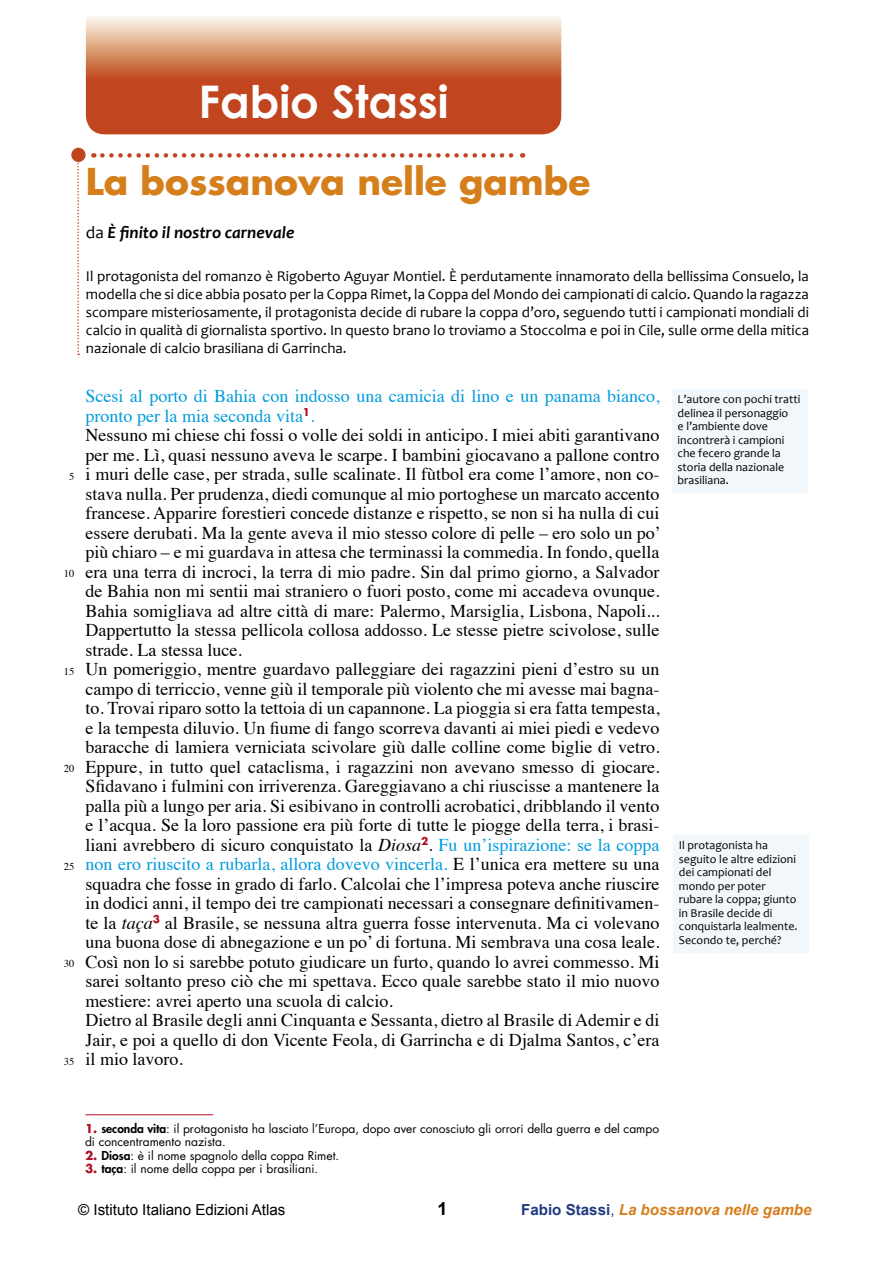
<style>
.page{position:relative;width:893px;height:1263px;background:#fff}
.page>*{position:absolute;margin:0;border:0;box-sizing:border-box;transform-origin:0 0}
.t1{font:700 45px "Century Gothic";color:#fff}
.t2{font:700 36px "Futura";color:#d57e1c}
.t3{font:18px/19.5px "Times";color:#000}
.t4{font:700 18px "Arial";color:#000}
.t5{font:italic 700 17.25px "Candara";color:#000}
.t6{font:italic 700 15.15px "Arial";color:#d57e1c}
.t7{font:15.15px "Arial";color:#000}
.t8{font:15px/18px "Candara";color:#000;text-align:justify}
.t9{font:12px/13.5px "Candara";color:#000}
.t10{font:12px/13.5px "Futura";color:#000}
.t11{font:10.5px "Times";color:#000}
.s1{font-weight:400;font-style:normal}
.s2{color:#009cdd}
.s3{font-style:italic}
.s4{font-weight:700;color:#af1023}
.s5{font-weight:800}
.s6{font-style:normal;color:#203a7f}
.s7{font-weight:400;font-style:normal;color:#203a7f}
</style>
<div class="page">
<svg style="left:86px;top:16px;width:475px;height:118px;background:#d07855"></svg>
<svg style="left:102px;top:153px;width:421px;height:5px"></svg>
<div style="left:72px;top:149px;width:13px;height:12px;background:#c14620;border-radius:50%"></div>
<div style="left:71px;top:148px;width:15px;height:14px;border:2px solid #c14620;border-radius:50%"></div>
<svg style="left:77px;top:160px;width:2px;height:195px"></svg>
<div style="left:675px;top:392px;width:130px;height:98px;background:#f2f7fb"></div>
<div style="left:672px;top:389px;width:136px;height:104px;border:6px solid #f2f7fb"></div>
<hr style="left:86px;top:1114px;width:127px;height:1px;background:#af1023">
<div style="left:676px;top:837px;width:130px;height:113px;background:#f2f7fb"></div>
<div style="left:673px;top:834px;width:136px;height:119px;border:6px solid #f2f7fb"></div>
<h1 class="t1" style="left:198px;top:74px;width:252px">Fabio Stassi</h1>
<h2 class="t2" style="left:86px;top:157px;width:506px">La bossanova nelle gambe</h2>
<p class="t11" style="left:69px;top:466px;width:7px">5</p>
<p class="t11" style="left:64px;top:564px;width:12px">10</p>
<p class="t11" style="left:64px;top:661px;width:12px">15</p>
<p class="t11" style="left:64px;top:759px;width:12px">20</p>
<p class="t11" style="left:64px;top:856px;width:12px">25</p>
<p class="t11" style="left:64px;top:954px;width:12px">30</p>
<p class="t11" style="left:64px;top:1051px;width:12px">35</p>
<p class="t5" style="left:86px;top:221px;width:210px"><span class="s1">da</span> È finito il nostro carnevale</p>
<p class="t8" style="left:86px;top:267px;width:725px">Il protagonista del romanzo è Rigoberto Aguyar Montiel. È perdutamente innamorato della bellissima Consuelo, la modella che si dice abbia posato per la Coppa Rimet, la Coppa del Mondo dei campionati di calcio. Quando la ragazza scompare misteriosamente, il protagonista decide di rubare la coppa d’oro, seguendo tutti i campionati mondiali di calcio in qualità di giornalista sportivo. In questo brano lo troviamo a Stoccolma e poi in Cile, sulle orme della mitica nazionale di calcio brasiliana di Garrincha.</p>
<p class="t3" style="left:86px;top:385px;width:577px"><span class="s2">Scesi al porto di Bahia con indosso una camicia di lino e un panama bianco, pronto per la mia seconda vita</span><sup>1</sup><span class="s2">.<br></span>Nessuno mi chiese chi fossi o volle dei soldi in anticipo. I miei abiti garantivano per me. Lì, quasi nessuno aveva le scarpe. I bambini giocavano a pallone contro i muri delle case, per strada, sulle scalinate. Il fùtbol era come l’amore, non co&shy;stava nulla. Per prudenza, diedi comunque al mio portoghese un marcato accento francese. Apparire forestieri concede distanze e rispetto, se non si ha nulla di cui essere derubati. Ma la gente aveva il mio stesso colore di pelle – ero solo un po’ più chiaro – e mi guardava in attesa che terminassi la commedia. In fondo, quella era una terra di incroci, la terra di mio padre. Sin dal primo giorno, a Salvador de Bahia non mi sentii mai straniero o fuori posto, come mi accadeva ovunque.<br>Bahia somigliava ad altre città di mare: Palermo, Marsiglia, Lisbona, Napoli...<br>Dappertutto la stessa pellicola collosa addosso. Le stesse pietre scivolose, sulle strade. La stessa luce.<br>Un pomeriggio, mentre guardavo palleggiare dei ragazzini pieni d’estro su un campo di terriccio, venne giù il temporale più violento che mi avesse mai bagna&shy;to. Trovai riparo sotto la tettoia di un capannone. La pioggia si era fatta tempesta, e la tempesta diluvio. Un fiume di fango scorreva davanti ai miei piedi e vedevo baracche di lamiera verniciata scivolare giù dalle colline come biglie di vetro.<br>Eppure, in tutto quel cataclisma, i ragazzini non avevano smesso di giocare.<br>Sfidavano i fulmini con irriverenza. Gareggiavano a chi riuscisse a mantenere la palla più a lungo per aria. Si esibivano in controlli acrobatici, dribblando il vento e l’acqua. Se la loro passione era più forte di tutte le piogge della terra, i brasi&shy;liani avrebbero di sicuro conquistato la <span class="s3">Diosa</span><sup>2</sup>. <span class="s2">Fu un’ispirazione: se la coppa non ero riuscito a rubarla, allora dovevo vincerla.</span> E l’unica era mettere su una squadra che fosse in grado di farlo. Calcolai che l’impresa poteva anche riuscire in dodici anni, il tempo dei tre campionati necessari a consegnare definitivamen&shy;te la <span class="s3">taça</span><sup>3</sup> al Brasile, se nessuna altra guerra fosse intervenuta. Ma ci volevano una buona dose di abnegazione e un po’ di fortuna. Mi sembrava una cosa leale.<br>Così non lo si sarebbe potuto giudicare un furto, quando lo avrei commesso. Mi sarei soltanto preso ciò che mi spettava. Ecco quale sarebbe stato il mio nuovo mestiere: avrei aperto una scuola di calcio.<br>Dietro al Brasile degli anni Cinquanta e Sessanta, dietro al Brasile di Ademir e di Jair, e poi a quello di don Vicente Feola, di Garrincha e di Djalma Santos, c’era il mio lavoro.</p>
<p class="t9" style="left:678px;top:393px;width:124px">L’autore con pochi tratti delinea il personaggio<br>e l’ambiente dove incontrerà i campioni che fecero grande la storia della nazionale brasiliana.</p>
<p class="t9" style="left:679px;top:838px;width:120px">Il protagonista ha seguito le altre edizioni dei campionati del mondo per poter rubare la coppa; giunto in Brasile decide di conquistarla lealmente.<br>Secondo te, perché?</p>
<p class="t10" style="left:85px;top:1121px;width:576px"><span class="s4">1.</span> <span class="s5">seconda vita</span>: il protagonista ha lasciato l’Europa, dopo aver conosciuto gli orrori della guerra e del campo di concentramento nazista.</p>
<p class="t10" style="left:85px;top:1148px;width:256px"><span class="s4">2.</span> <span class="s5">Diosa</span>: è il nome spagnolo della coppa Rimet.</p>
<p class="t10" style="left:85px;top:1162px;width:235px"><span class="s4">3.</span> <span class="s5">taça</span>: il nome della coppa per i brasiliani.</p>
<p class="t7" style="left:78px;top:1201px;width:209px">© Istituto Italiano Edizioni Atlas</p>
<p class="t4" style="left:437px;top:1198px;width:12px">1</p>
<p class="t6" style="left:521px;top:1201px;width:292px"><span class="s6">Fabio Stassi</span><span class="s7">,</span> La bossanova nelle gambe</p>
</div>
